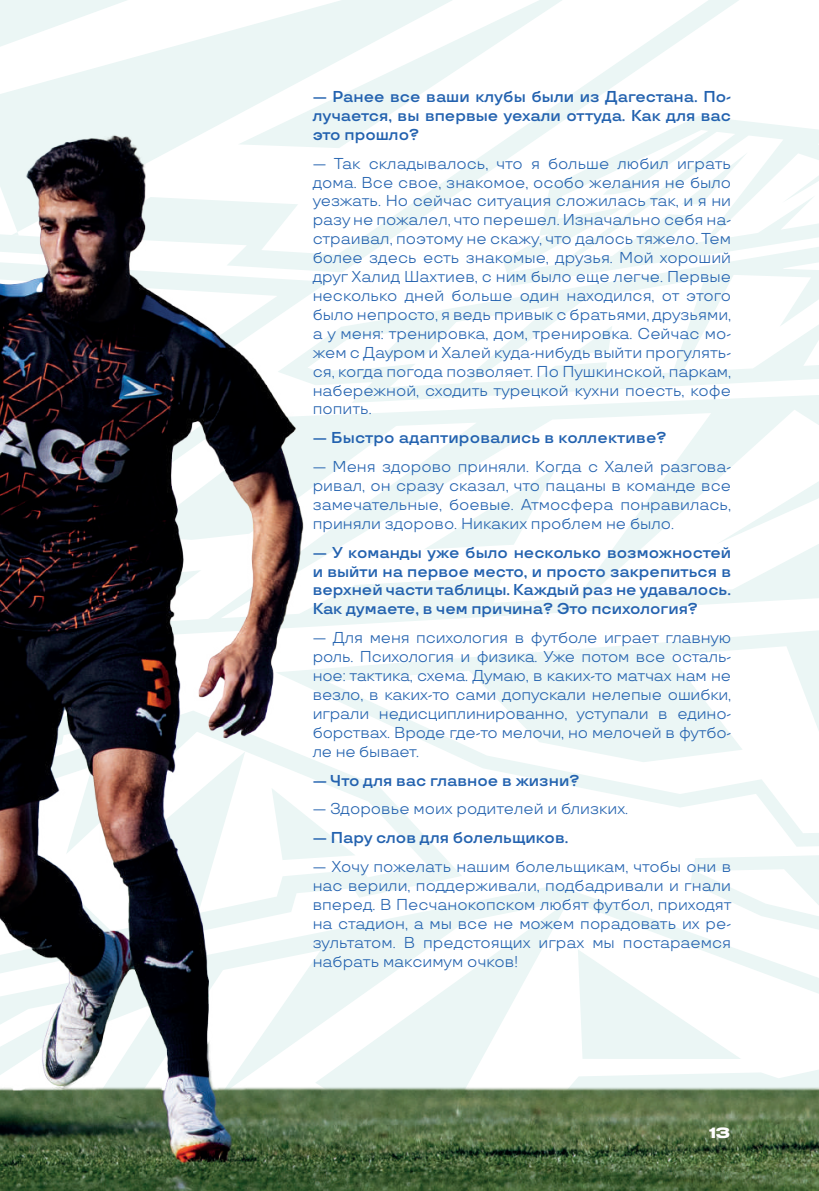
<style>
.page{position:relative;width:819px;height:1191px;background:#fff}
.page>*{position:absolute;margin:0;border:0;box-sizing:border-box;transform-origin:0 0}
.t1{font:15.75px/18.9px "TT Travels";color:#2362af;text-align:justify}
.t2{font:600 15.75px/18.9px "TT Travels";color:#2362af;text-align:justify}
.t3{font:500 14px "Druk Wide Cyr";color:#fff}
</style>
<div class="page">
<svg style="left:0;top:0;width:739px;height:89px"></svg>
<img style="left:0;top:89px;width:819px;height:1102px">
<p class="t2" style="left:313px;top:87px;width:420px">— Ранее все ваши клубы были из Дагестана. По&shy;лучается, вы впервые уехали оттуда. Как для вас это прошло?</p>
<p class="t1" style="left:313px;top:154px;width:420px">— Так складывалось, что я больше любил играть дома. Все свое, знакомое, особо желания не было уезжать. Но сейчас ситуация сложилась так, и я ни разу не пожалел, что перешел. Изначально себя на&shy;страивал, поэтому не скажу, что далось тяжело. Тем более здесь есть знакомые, друзья. Мой хороший друг Халид Шахтиев, с ним было еще легче. Первые несколько дней больше один находился, от этого было непросто, я ведь привык с братьями, друзьями, а у меня: тренировка, дом, тренировка. Сейчас мо&shy;жем с Дауром и Халей куда-нибудь выйти прогулять&shy;ся, когда погода позволяет. По Пушкинской, паркам, набережной, сходить турецкой кухни поесть, кофе попить.</p>
<p class="t2" style="left:313px;top:428px;width:355px">— Быстро адаптировались в коллективе?</p>
<p class="t1" style="left:313px;top:457px;width:420px">— Меня здорово приняли. Когда с Халей разгова&shy;ривал, он сразу сказал, что пацаны в команде все замечательные, боевые. Атмосфера понравилась, приняли здорово. Никаких проблем не было.</p>
<p class="t2" style="left:313px;top:543px;width:420px">— У команды уже было несколько возможностей и выйти на первое место, и просто закрепиться в верхней части таблицы. Каждый раз не удавалось.<br>Как думаете, в чем причина? Это психология?</p>
<p class="t1" style="left:313px;top:628px;width:420px">— Для меня психология в футболе играет главную роль. Психология и физика. Уже потом все осталь&shy;ное: тактика, схема. Думаю, в каких-то матчах нам не везло, в каких-то сами допускали нелепые ошибки, играли недисциплинированно, уступали в едино&shy;борствах. Вроде где-то мелочи, но мелочей в футбо&shy;ле не бывает.</p>
<p class="t2" style="left:313px;top:771px;width:268px">— Что для вас главное в жизни?</p>
<p class="t1" style="left:313px;top:799px;width:317px">— Здоровье моих родителей и близких.</p>
<p class="t2" style="left:313px;top:828px;width:257px">— Пару слов для болельщиков.</p>
<p class="t1" style="left:313px;top:857px;width:420px">— Хочу пожелать нашим болельщикам, чтобы они в нас верили, поддерживали, подбадривали и гнали вперед. В Песчанокопском любят футбол, приходят на стадион, а мы все не можем порадовать их ре&shy;зультатом. В предстоящих играх мы постараемся набрать максимум очков!</p>
<p class="t3" style="left:709px;top:1121px;width:22px">13</p>
</div>
